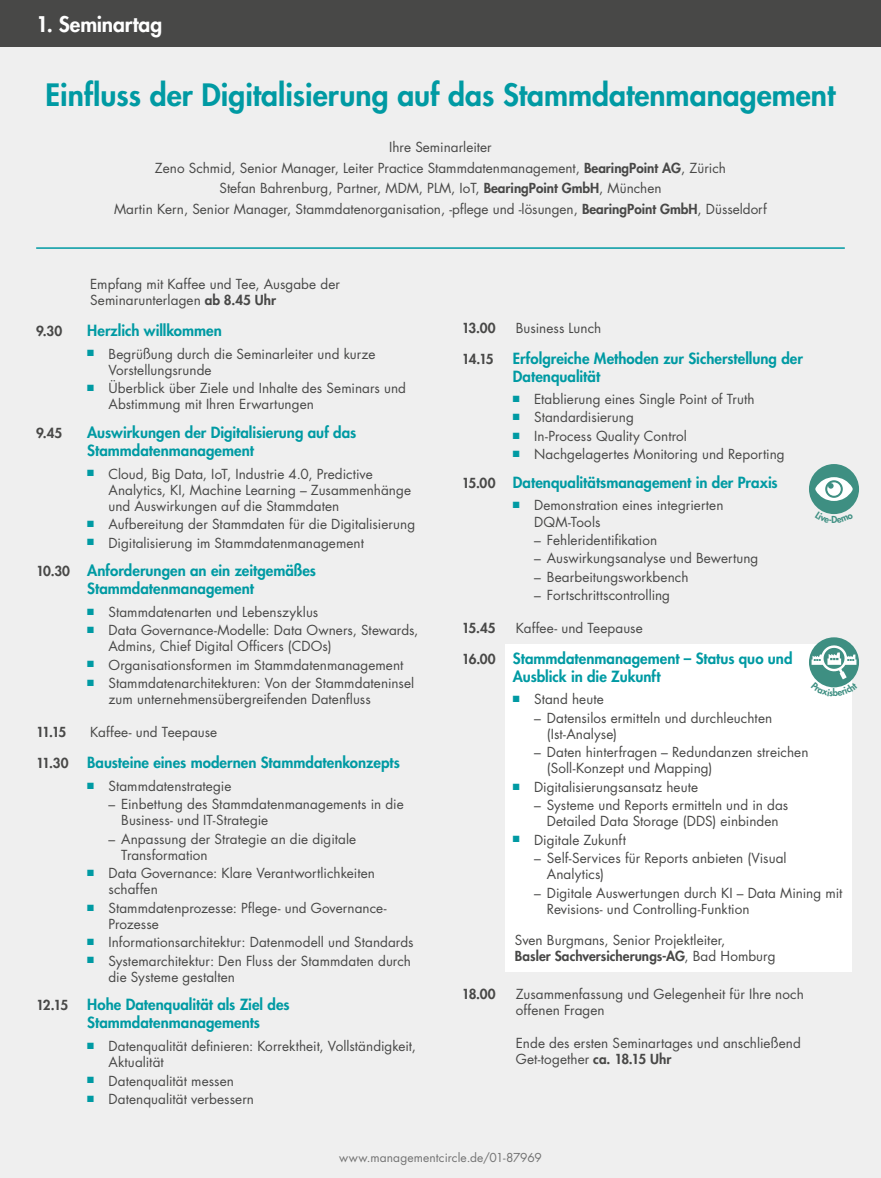
<style>
.page{position:relative;width:881px;height:1178px;background:#fff}
.page>*{position:absolute;margin:0;border:0;box-sizing:border-box;transform-origin:0 0}
.t1{font:800 30px "Futura Std";color:#009aa3}
.t2{font:800 21px "Futura Std";letter-spacing:-.005em;color:#fff}
.t3{font:800 15px/18px "Futura Std";color:#009aa3}
.t4{font:13.5px/16.2px "Futura Std";letter-spacing:.005em;color:#484847}
.t5{font:800 13.5px "Futura Std";letter-spacing:-.07em;color:#484847}
.t6{font:12px "Futura Std";letter-spacing:.01em;color:#737373}
.s1{font-weight:800}
.s2{font-size:13.5px;color:#484847}
</style>
<div class="page">
<div style="left:0;top:0;width:880px;height:1178px;background:#efefef"></div>
<div style="left:0;top:0;width:880px;height:47px;background:#484847"></div>
<hr style="left:36px;top:247px;width:808px;height:2px;background:#009aa3">
<div style="left:504px;top:644px;width:346px;height:328px;background:#fff"></div>
<div style="left:808px;top:464px;width:50px;height:50px;background:#3e8f82;border-radius:50%"></div>
<svg style="left:815px;top:477px;width:37px;height:24px"></svg>
<svg style="left:808px;top:637px;width:50px;height:50px"></svg>
<svg style="left:822px;top:511px;width:24px;height:4px"></svg>
<svg style="left:810px;top:643px;width:47px;height:53px"></svg>
<h2 class="t2" style="left:36px;top:11px;width:127px">1. Seminartag</h2>
<h1 class="t1" style="left:46px;top:75px;width:790px">Einfluss der Digitalisierung auf das Stammdatenmanagement</h1>
<p class="t4" style="left:114px;top:137px;width:653px;line-height:20.4px;text-align:center">Ihre Seminarleiter<br>Zeno Schmid, Senior Manager, Leiter Practice Stammdatenmanagement, <span class="s1">BearingPoint AG</span>, Zürich<br>Stefan Bahrenburg, Partner, MDM, PLM, IoT, <span class="s1">BearingPoint GmbH</span>, München<br>Martin Kern, Senior Manager, Stammdatenorganisation, -pflege und -lösungen, <span class="s1">BearingPoint GmbH</span>, Düsseldorf</p>
<p class="t4" style="left:90px;top:276px;width:251px">Empfang mit Kaffee und Tee, Ausgabe der<br>Seminarunterlagen <span class="s1">ab 8.45 Uhr</span></p>
<p class="t5" style="left:36px;top:322px;width:27px">9.30</p>
<p class="t3" style="left:87px;top:321px;width:136px">Herzlich willkommen</p>
<p class="t4" style="left:108px;top:346px;width:268px;text-indent:-21px"><sup>■</sup> Begrüßung durch die Seminarleiter und kurze<br>Vorstellungsrunde</p>
<p class="t4" style="left:108px;top:380px;width:299px;text-indent:-21px"><sup>■</sup> Überblick über Ziele und Inhalte des Seminars und<br>Abstimmung mit Ihren Erwartungen</p>
<p class="t5" style="left:36px;top:424px;width:28px">9.45</p>
<p class="t3" style="left:87px;top:423px;width:270px">Auswirkungen der Digitalisierung auf das<br>Stammdatenmanagement</p>
<p class="t4" style="left:108px;top:466px;width:304px;text-indent:-21px"><sup>■</sup> Cloud, Big Data, IoT, Industrie 4.0, Predictive<br>Analytics, KI, Machine Learning – Zusammenhänge und Auswirkungen auf die Stammdaten</p>
<p class="t4" style="left:87px;top:516px;width:329px"><sup>■</sup> Aufbereitung der Stammdaten für die Digitalisierung</p>
<p class="t4" style="left:87px;top:535px;width:278px"><sup>■</sup> Digitalisierung im Stammdatenmanagement</p>
<p class="t3" style="left:87px;top:562px;width:230px;text-indent:-51px"><span class="s2">10.30</span> Anforderungen an ein zeitgemäßes<br>Stammdatenmanagement</p>
<p class="t4" style="left:87px;top:604px;width:232px"><sup>■</sup> Stammdatenarten und Lebenszyklus</p>
<p class="t4" style="left:108px;top:622px;width:311px;text-indent:-21px"><sup>■</sup> Data Governance-Modelle: Data Owners, Stewards,<br>Admins, Chief Digital Officers (CDOs)</p>
<p class="t4" style="left:87px;top:657px;width:317px"><sup>■</sup> Organisationsformen im Stammdatenmanagement</p>
<p class="t4" style="left:108px;top:675px;width:307px;text-indent:-21px"><sup>■</sup> Stammdatenarchitekturen: Von der Stammdateninsel zum unternehmensübergreifenden Datenfluss</p>
<p class="t5" style="left:36px;top:724px;width:32px">11.15</p>
<p class="t4" style="left:90px;top:724px;width:128px">Kaffee- und Teepause</p>
<p class="t3" style="left:36px;top:754px;width:365px"><span class="s2">11.30</span> Bausteine eines modernen Stammdatenkonzepts</p>
<p class="t4" style="left:87px;top:778px;width:146px"><sup>■</sup> Stammdatenstrategie</p>
<p class="t4" style="left:121px;top:796px;width:284px;text-indent:-13px">– Einbettung des Stammdatenmanagements in die<br>Business- und IT-Strategie</p>
<p class="t4" style="left:121px;top:831px;width:236px;text-indent:-13px">– Anpassung der Strategie an die digitale<br>Transformation</p>
<p class="t4" style="left:108px;top:865px;width:268px;text-indent:-21px"><sup>■</sup> Data Governance: Klare Verantwortlichkeiten schaffen</p>
<p class="t4" style="left:108px;top:900px;width:279px;text-indent:-21px"><sup>■</sup> Stammdatenprozesse: Pflege- und Governance-<br>Prozesse</p>
<p class="t4" style="left:87px;top:934px;width:327px"><sup>■</sup> Informationsarchitektur: Datenmodell und Standards</p>
<p class="t4" style="left:108px;top:953px;width:304px;text-indent:-21px"><sup>■</sup> Systemarchitektur: Den Fluss der Stammdaten durch die Systeme gestalten</p>
<p class="t5" style="left:36px;top:997px;width:33px">12.15</p>
<p class="t3" style="left:87px;top:996px;width:204px">Hohe Datenqualität als Ziel des<br>Stammdatenmanagements</p>
<p class="t4" style="left:108px;top:1038px;width:309px;text-indent:-21px"><sup>■</sup> Datenqualität definieren: Korrektheit, Vollständigkeit,<br>Aktualität</p>
<p class="t4" style="left:87px;top:1072px;width:148px"><sup>■</sup> Datenqualität messen</p>
<p class="t4" style="left:87px;top:1091px;width:168px"><sup>■</sup> Datenqualität verbessern</p>
<p class="t5" style="left:461px;top:319px;width:35px">13.00</p>
<p class="t4" style="left:515px;top:320px;width:87px">Business Lunch</p>
<p class="t5" style="left:461px;top:350px;width:33px">14.15</p>
<p class="t3" style="left:512px;top:349px;width:291px">Erfolgreiche Methoden zur Sicherstellung der<br>Datenqualität</p>
<p class="t4" style="left:512px;top:391px;width:243px"><sup>■</sup> Etablierung eines Single Point of Truth</p>
<p class="t4" style="left:512px;top:410px;width:122px"><sup>■</sup> Standardisierung</p>
<p class="t4" style="left:512px;top:428px;width:175px"><sup>■</sup> In-Process Quality Control</p>
<p class="t4" style="left:512px;top:446px;width:273px"><sup>■</sup> Nachgelagertes Monitoring und Reporting</p>
<p class="t3" style="left:461px;top:473px;width:317px"><span class="s2">15.00</span> Datenqualitätsmanagement in der Praxis</p>
<p class="t4" style="left:534px;top:497px;width:191px;text-indent:-21px"><sup>■</sup> Demonstration eines integrierten<br>DQM-Tools</p>
<p class="t4" style="left:534px;top:532px;width:124px">– Fehleridentifikation</p>
<p class="t4" style="left:534px;top:550px;width:226px">– Auswirkungsanalyse und Bewertung</p>
<p class="t4" style="left:534px;top:569px;width:156px">– Bearbeitungsworkbench</p>
<p class="t4" style="left:534px;top:587px;width:137px">– Fortschrittscontrolling</p>
<p class="t5" style="left:461px;top:619px;width:35px">15.45</p>
<p class="t4" style="left:515px;top:620px;width:128px">Kaffee- und Teepause</p>
<p class="t3" style="left:512px;top:649px;width:281px;text-indent:-51px"><span class="s2">16.00</span> Stammdatenmanagement – Status quo und<br>Ausblick in die Zukunft</p>
<p class="t4" style="left:512px;top:691px;width:92px"><sup>■</sup> Stand heute</p>
<p class="t4" style="left:546px;top:710px;width:227px;text-indent:-13px">– Datensilos ermitteln und durchleuchten (Ist-Analyse)</p>
<p class="t4" style="left:546px;top:744px;width:263px;text-indent:-13px">– Daten hinterfragen – Redundanzen streichen (Soll-Konzept und Mapping)</p>
<p class="t4" style="left:512px;top:779px;width:187px"><sup>■</sup> Digitalisierungsansatz heute</p>
<p class="t4" style="left:534px;top:797px;width:255px;text-align:center">– Systeme und Reports ermitteln und in das<br>Detailed Data Storage (DDS) einbinden</p>
<p class="t4" style="left:512px;top:832px;width:114px"><sup>■</sup> Digitale Zukunft</p>
<p class="t4" style="left:546px;top:850px;width:241px;text-indent:-13px">– Self-Services für Reports anbieten (Visual<br>Analytics)</p>
<p class="t4" style="left:546px;top:884px;width:297px;text-indent:-13px">– Digitale Auswertungen durch KI – Data Mining mit<br>Revisions- und Controlling-Funktion</p>
<p class="t4" style="left:514px;top:932px;width:262px">Sven Burgmans, Senior Projektleiter,<br><span class="s1">Basler Sachversicherungs-AG</span>, Bad Homburg</p>
<p class="t5" style="left:461px;top:985px;width:35px">18.00</p>
<p class="t4" style="left:515px;top:985px;width:289px">Zusammenfassung und Gelegenheit für Ihre noch offenen Fragen</p>
<p class="t4" style="left:515px;top:1035px;width:286px">Ende des ersten Seminartages und anschließend<br>Get-together <span class="s1">ca. 18.15 Uhr</span></p>
<p class="t6" style="left:339px;top:1149px;width:204px">www.managementcircle.de/01-87969</p>
</div>
